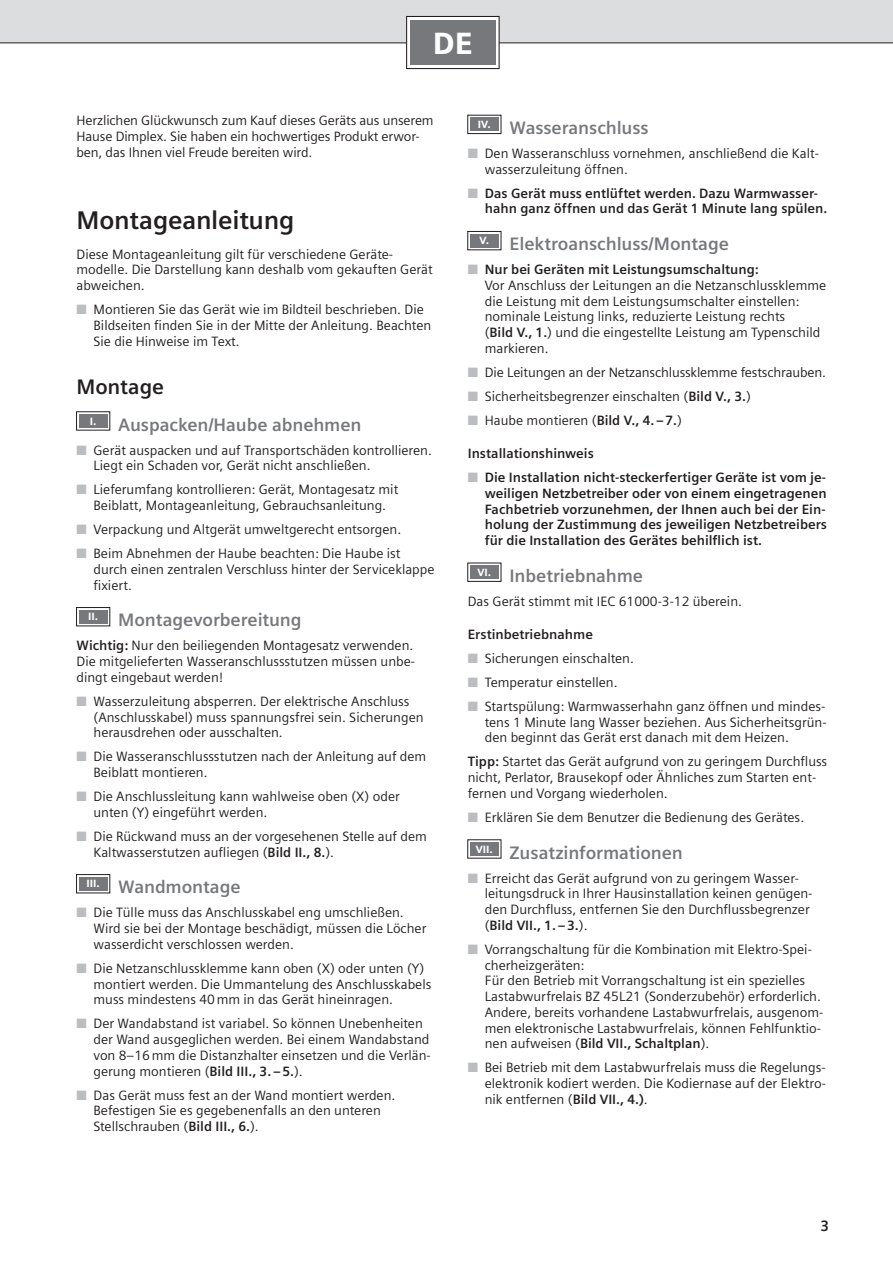
<style>
.page{position:relative;width:893px;height:1263px;background:#fff}
.page>*{position:absolute;margin:0;border:0;box-sizing:border-box;transform-origin:0 0}
.t1{font:900 30.75px "Siemens Sans";color:#fff}
.t2{font:700 25.5px "Siemens Sans";letter-spacing:-.01em;color:#231f20}
.t3{font:700 21px "Siemens Sans";letter-spacing:-.01em;color:#231f20}
.t4{font:700 18px "Siemens Sans";letter-spacing:-.01em;color:#76787b}
.t5{font:700 15px "Siemens Sans";color:#231f20}
.t6{font:13.5px/15.8px "Siemens Sans";color:#231f20}
.t7{font:700 13.5px/15.8px "Siemens Sans";color:#231f20}
.s1{color:#bcbdc0}
.s2{font-weight:700}
</style>
<div class="page">
<div style="left:0;top:0;width:893px;height:43px;background:#dcdddf"></div>
<hr style="left:0;top:43px;width:893px;height:1px;background:#231f20">
<div style="left:407px;top:16px;width:92px;height:53px;background:#fff"></div>
<div style="left:406px;top:16px;width:94px;height:53px;border:1px solid #231f20"></div>
<div style="left:410px;top:20px;width:85px;height:45px;background:#76787b"></div>
<div style="left:76px;top:411px;width:34px;height:19px;border:1px solid #231f20"></div>
<div style="left:79px;top:414px;width:29px;height:14px;background:#76787b"></div>
<div style="left:76px;top:607px;width:34px;height:19px;border:1px solid #231f20"></div>
<div style="left:79px;top:610px;width:29px;height:14px;background:#76787b"></div>
<div style="left:76px;top:874px;width:34px;height:19px;border:1px solid #231f20"></div>
<div style="left:79px;top:877px;width:29px;height:14px;background:#76787b"></div>
<div style="left:467px;top:115px;width:34px;height:19px;border:1px solid #231f20"></div>
<div style="left:470px;top:117px;width:29px;height:14px;background:#76787b"></div>
<div style="left:467px;top:231px;width:34px;height:19px;border:1px solid #231f20"></div>
<div style="left:470px;top:234px;width:29px;height:14px;background:#76787b"></div>
<div style="left:467px;top:563px;width:34px;height:19px;border:1px solid #231f20"></div>
<div style="left:470px;top:565px;width:29px;height:14px;background:#76787b"></div>
<div style="left:470px;top:842px;width:29px;height:14px;background:#76787b"></div>
<h1 class="t1" style="left:433px;top:30px;width:41px">DE</h1>
<p class="t6" style="left:77px;top:113px;width:359px">Herzlichen Glückwunsch zum Kauf dieses Geräts aus unserem<br>Hause Dimplex. Sie haben ein hochwertiges Produkt erwor&shy;ben, das Ihnen viel Freude bereiten wird.</p>
<h2 class="t2" style="left:77px;top:209px;width:219px">Montageanleitung</h2>
<p class="t6" style="left:77px;top:247px;width:358px">Diese Montageanleitung gilt für verschiedene Geräte&shy;modelle. Die Darstellung kann deshalb vom gekauften Gerät abweichen.</p>
<p class="t6" style="left:94px;top:302px;width:339px;text-indent:-17px"><span class="s1">■</span> Montieren Sie das Gerät wie im Bildteil beschrieben. Die<br>Bildseiten finden Sie in der Mitte der Anleitung. Beachten<br>Sie die Hinweise im Text.</p>
<h3 class="t3" style="left:77px;top:377px;width:89px">Montage</h3>
<h3 class="t4" style="left:90px;top:416px;width:273px"><sup>I.</sup> Auspacken/Haube abnehmen</h3>
<p class="t6" style="left:94px;top:443px;width:340px;text-indent:-17px"><span class="s1">■</span> Gerät auspacken und auf Transportschäden kontrollieren.<br>Liegt ein Schaden vor, Gerät nicht anschließen.</p>
<p class="t6" style="left:77px;top:482px;width:323px;text-align:center"><span class="s1">■</span> Lieferumfang kontrollieren: Gerät, Montagesatz mit<br>Beiblatt, Montageanleitung, Gebrauchsanleitung.</p>
<p class="t6" style="left:77px;top:522px;width:326px"><span class="s1">■</span> Verpackung und Altgerät umweltgerecht entsorgen.</p>
<p class="t6" style="left:94px;top:546px;width:342px;text-indent:-17px"><span class="s1">■</span> Beim Abnehmen der Haube beachten: Die Haube ist durch einen zentralen Verschluss hinter der Serviceklappe fixiert.</p>
<h3 class="t4" style="left:88px;top:612px;width:215px"><sup>II.</sup> Montagevorbereitung</h3>
<p class="t6" style="left:77px;top:638px;width:340px"><span class="s2">Wichtig:</span> Nur den beiliegenden Montagesatz verwenden.<br>Die mitgelieferten Wasseranschlussstutzen müssen unbe&shy;dingt eingebaut werden!</p>
<p class="t6" style="left:94px;top:694px;width:332px;text-indent:-17px"><span class="s1">■</span> Wasserzuleitung absperren. Der elektrische Anschluss (Anschlusskabel) muss spannungsfrei sein. Sicherungen herausdrehen oder ausschalten.</p>
<p class="t6" style="left:94px;top:749px;width:334px;text-indent:-17px"><span class="s1">■</span> Die Wasseranschlussstutzen nach der Anleitung auf dem<br>Beiblatt montieren.</p>
<p class="t6" style="left:94px;top:789px;width:308px;text-indent:-17px"><span class="s1">■</span> Die Anschlussleitung kann wahlweise oben (X) oder unten (Y) eingeführt werden.</p>
<p class="t6" style="left:94px;top:829px;width:335px;text-indent:-17px"><span class="s1">■</span> Die Rückwand muss an der vorgesehenen Stelle auf dem<br>Kaltwasserstutzen aufliegen (<span class="s2">Bild II., 8.</span>).</p>
<h3 class="t4" style="left:86px;top:879px;width:156px"><sup>III.</sup> Wandmontage</h3>
<p class="t6" style="left:94px;top:905px;width:334px;text-indent:-17px"><span class="s1">■</span> Die Tülle muss das Anschlusskabel eng umschließen.<br>Wird sie bei der Montage beschädigt, müssen die Löcher wasserdicht verschlossen werden.</p>
<p class="t6" style="left:94px;top:961px;width:339px;text-indent:-17px"><span class="s1">■</span> Die Netzanschlussklemme kann oben (X) oder unten (Y) montiert werden. Die Ummantelung des Anschlusskabels muss mindestens 40 mm in das Gerät hineinragen.</p>
<p class="t6" style="left:94px;top:1016px;width:339px;text-indent:-17px"><span class="s1">■</span> Der Wandabstand ist variabel. So können Unebenheiten der Wand ausgeglichen werden. Bei einem Wandabstand von 8–16 mm die Distanzhalter einsetzen und die Verlän&shy;gerung montieren (<span class="s2">Bild III., 3. – 5.</span>).</p>
<p class="t6" style="left:94px;top:1088px;width:303px;text-indent:-17px"><span class="s1">■</span> Das Gerät muss fest an der Wand montiert werden.<br>Befestigen Sie es gegebenenfalls an den unteren<br>Stellschrauben (<span class="s2">Bild III., 6.</span>).</p>
<h3 class="t4" style="left:478px;top:119px;width:172px"><sup>IV.</sup> Wasseranschluss</h3>
<p class="t6" style="left:485px;top:146px;width:336px;text-indent:-17px"><span class="s1">■</span> Den Wasseranschluss vornehmen, anschließend die Kalt&shy;wasserzuleitung öffnen.</p>
<p class="t7" style="left:485px;top:186px;width:344px;text-indent:-17px"><span class="s1">■</span> Das Gerät muss entlüftet werden. Dazu Warmwasser&shy;hahn ganz öffnen und das Gerät 1 Minute lang spülen.</p>
<h3 class="t4" style="left:479px;top:236px;width:251px"><sup>V.</sup> Elektroanschluss/Montage</h3>
<p class="t6" style="left:485px;top:262px;width:343px;text-indent:-17px"><span class="s1">■</span> <span class="s2">Nur bei Geräten mit Leistungsumschaltung:<br></span>Vor Anschluss der Leitungen an die Netzanschlussklemme die Leistung mit dem Leistungsumschalter einstellen: nominale Leistung links, reduzierte Leistung rechts<br>(<span class="s2">Bild V., 1.</span>) und die eingestellte Leistung am Typenschild markieren.</p>
<p class="t6" style="left:468px;top:365px;width:360px"><span class="s1">■</span> Die Leitungen an der Netzanschlussklemme festschrauben.</p>
<p class="t6" style="left:468px;top:389px;width:285px"><span class="s1">■</span> Sicherheitsbegrenzer einschalten (<span class="s2">Bild V., 3.</span>)</p>
<p class="t6" style="left:468px;top:413px;width:216px"><span class="s1">■</span> Haube montieren (<span class="s2">Bild V., 4. – 7.</span>)</p>
<p class="t7" style="left:468px;top:446px;width:128px">Installationshinweis</p>
<p class="t7" style="left:485px;top:470px;width:344px;text-align:justify;text-indent:-17px"><span class="s1">■</span> Die Installation nicht-steckerfertiger Geräte ist vom je&shy;weiligen Netzbetreiber oder von einem eingetragenen Fachbetrieb vorzunehmen, der Ihnen auch bei der Ein&shy;holung der Zustimmung des jeweiligen Netzbetreibers für die Installation des Gerätes behilflich ist.</p>
<h3 class="t4" style="left:477px;top:567px;width:167px"><sup>VI.</sup> Inbetriebnahme</h3>
<p class="t6" style="left:468px;top:594px;width:276px">Das Gerät stimmt mit IEC 61000-3-12 überein.</p>
<p class="t7" style="left:468px;top:627px;width:127px">Erstinbetriebnahme</p>
<p class="t6" style="left:468px;top:651px;width:168px"><span class="s1">■</span> Sicherungen einschalten.</p>
<p class="t6" style="left:468px;top:675px;width:151px"><span class="s1">■</span> Temperatur einstellen.</p>
<p class="t6" style="left:485px;top:699px;width:343px;text-align:justify;text-indent:-17px"><span class="s1">■</span> Startspülung: Warmwasserhahn ganz öffnen und mindes&shy;tens 1 Minute lang Wasser beziehen. Aus Sicherheitsgrün&shy;den beginnt das Gerät erst danach mit dem Heizen.</p>
<p class="t6" style="left:468px;top:754px;width:361px"><span class="s2">Tipp:</span> Startet das Gerät aufgrund von zu geringem Durchfluss nicht, Perlator, Brausekopf oder Ähnliches zum Starten ent&shy;fernen und Vorgang wiederholen.</p>
<p class="t6" style="left:468px;top:810px;width:338px"><span class="s1">■</span> Erklären Sie dem Benutzer die Bedienung des Gerätes.</p>
<h3 class="t4" style="left:476px;top:844px;width:208px"><sup>VII.</sup> Zusatzinformationen</h3>
<p class="t6" style="left:485px;top:871px;width:329px;text-indent:-17px"><span class="s1">■</span> Erreicht das Gerät aufgrund von zu geringem Wasser&shy;leitungsdruck in Ihrer Hausinstallation keinen genügen&shy;den Durchfluss, entfernen Sie den Durchflussbegrenzer (<span class="s2">Bild VII., 1. – 3.</span>).</p>
<p class="t6" style="left:485px;top:942px;width:340px;text-indent:-17px"><span class="s1">■</span> Vorrangschaltung für die Kombination mit Elektro-Spei&shy;cherheizgeräten:<br>Für den Betrieb mit Vorrangschaltung ist ein spezielles Lastabwurfrelais BZ 45L21 (Sonderzubehör) erforderlich.<br>Andere, bereits vorhandene Lastabwurfrelais, ausgenom&shy;men elektronische Lastabwurfrelais, können Fehlfunktio&shy;nen aufweisen (<span class="s2">Bild VII., Schaltplan</span>).</p>
<p class="t6" style="left:485px;top:1060px;width:343px;text-align:justify;text-indent:-17px"><span class="s1">■</span> Bei Betrieb mit dem Lastabwurfrelais muss die Regelungs&shy;elektronik kodiert werden. Die Kodiernase auf der Elektro&shy;nik entfernen (<span class="s2">Bild VII., 4.)</span>.</p>
<p class="t5" style="left:820px;top:1218px;width:10px">3</p>
</div>
